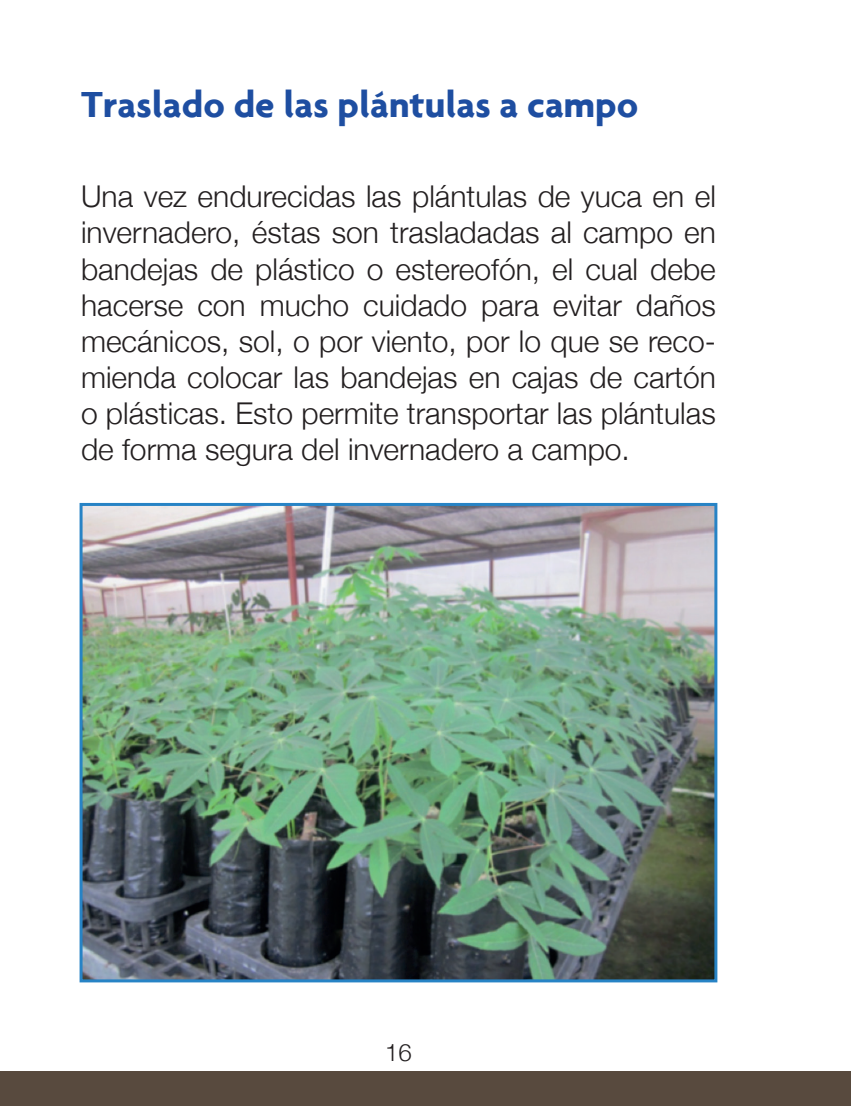
<style>
.page{position:relative;width:851px;height:1106px;background:#fff}
.page>*{position:absolute;margin:0;border:0;box-sizing:border-box;transform-origin:0 0}
.t1{font:700 39px "Agenda";color:#1e4ea1}
.t2{font:300 30px/36px "Helvetica Neue";color:#231f20;text-align:justify}
.t3{font:300 24px "Helvetica Neue";color:#231f20}
</style>
<div class="page">
<hr style="left:846px;top:1072px;width:4px;height:34px;background:#584a3e">
<div style="left:0;top:1072px;width:846px;height:34px;background:#584a3e"></div>
<img style="left:84px;top:507px;width:629px;height:471px">
<div style="left:80px;top:503px;width:637px;height:479px;border:3px solid #2783c5"></div>
<h1 class="t1" style="left:81px;top:81px;width:558px">Traslado de las plántulas a campo</h1>
<p class="t2" style="left:81px;top:177px;width:636px">Una vez endurecidas las plántulas de yuca en el invernadero, éstas son trasladadas al campo en bandejas de plástico o estereofón, el cual debe hacerse con mucho cuidado para evitar daños mecánicos, sol, o por viento, por lo que se reco&shy;mienda colocar las bandejas en cajas de cartón o plásticas. Esto permite transportar las plántulas de forma segura del invernadero a campo.</p>
<p class="t3" style="left:385px;top:1033px;width:28px">16</p>
</div>
